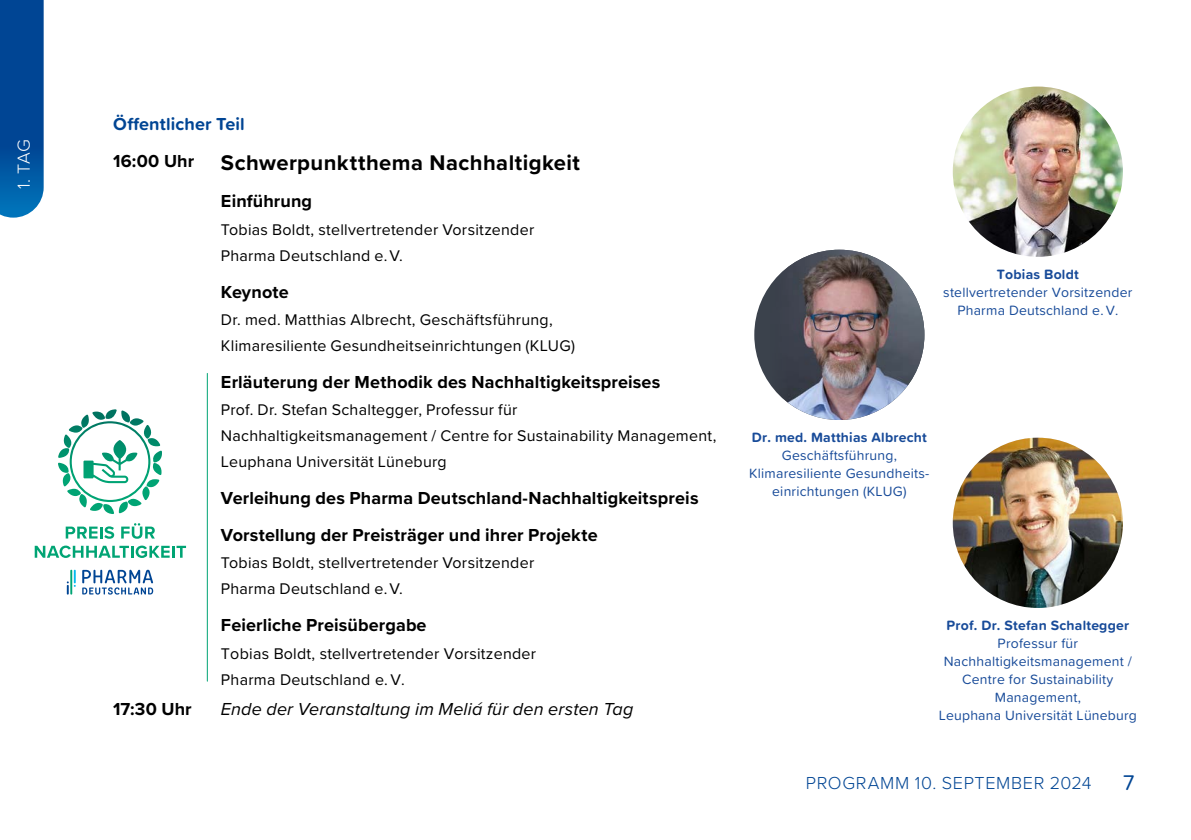
<style>
.page{position:relative;width:1191px;height:840px;background:#fff}
.page>*{position:absolute;margin:0;border:0;box-sizing:border-box;transform-origin:0 0}
.t1{font:700 22px "Proxima Nova";letter-spacing:.02em;color:#000}
.t2{font:22px "Proxima Soft";color:#004594}
.t3{font:700 18px/36.8px "Proxima Nova";letter-spacing:.005em;color:#000}
.t4{font:italic 18px "Proxima Nova";letter-spacing:.005em;color:#000}
.t5{font:300 18px "Proxima Nova";letter-spacing:.035em;color:#004594}
.t6{font:700 18px "Proxima Soft";letter-spacing:.005em;color:#004594}
.t7{font:300 18px "Proxima Nova";color:#fff}
.t8{font:16px/26px "Proxima Nova";letter-spacing:.015em;color:#000}
.t9{font:14px/18px "Proxima Soft";letter-spacing:.015em;color:#184b99;text-align:center}
.t10{font:700 14px "Proxima Soft";letter-spacing:.015em;color:#184b99}
.s1{font-size:18px}
</style>
<div class="page">
<svg style="left:0;top:0;width:44px;height:217px;background:#04509c"></svg>
<svg style="left:66px;top:526px;width:48px;height:12px"></svg>
<svg style="left:121px;top:523px;width:34px;height:15px"></svg>
<svg style="left:35px;top:545px;width:151px;height:12px"></svg>
<svg style="left:82px;top:569px;width:71px;height:25px"></svg>
<svg style="left:67px;top:569px;width:9px;height:25px"></svg>
<svg style="left:58px;top:409px;width:104px;height:104px"></svg>
<hr style="left:207px;top:373px;width:1px;height:307px;background:#00a474">
<div style="left:754px;top:249px;width:170px;height:171px;background:#3b424c;border-radius:50%"></div>
<img style="left:770px;top:249px;width:154px;height:171px">
<img style="left:952px;top:437px;width:171px;height:170px;border-radius:85px">
<img style="left:952px;top:86px;width:171px;height:171px;border-radius:85px">
<p class="t7" style="left:10px;top:189px;width:51px;rotate:-90deg">1. TAG</p>
<p class="t6" style="left:113px;top:111px;width:133px">Öffentlicher Teil</p>
<h1 class="t1" style="left:113px;top:146px;width:468px"><span class="s1">16:00 Uhr</span> Schwerpunktthema Nachhaltigkeit</h1>
<p class="t3" style="left:221px;top:182px;width:93px">Einführung</p>
<p class="t8" style="left:221px;top:215px;width:315px">Tobias Boldt, stellvertretender Vorsitzender<br>Pharma Deutschland e. V.</p>
<p class="t3" style="left:221px;top:272px;width:69px">Keynote</p>
<p class="t8" style="left:221px;top:306px;width:355px">Dr. med. Matthias Albrecht, Geschäftsführung,<br>Klimaresiliente Gesundheitseinrichtungen (KLUG)</p>
<p class="t3" style="left:221px;top:363px;width:441px">Erläuterung der Methodik des Nachhaltigkeitspreises</p>
<p class="t8" style="left:221px;top:396px;width:497px">Prof. Dr. Stefan Schaltegger, Professur für<br>Nachhaltigkeitsmanagement / Centre for Sustainability Management,<br>Leuphana Universität Lüneburg</p>
<p class="t3" style="left:221px;top:479px;width:479px">Verleihung des Pharma Deutschland-Nachhaltigkeitspreis<br>Vorstellung der Preisträger und ihrer Projekte</p>
<p class="t8" style="left:221px;top:549px;width:315px">Tobias Boldt, stellvertretender Vorsitzender<br>Pharma Deutschland e. V.</p>
<p class="t3" style="left:221px;top:606px;width:207px">Feierliche Preisübergabe</p>
<p class="t8" style="left:221px;top:639px;width:317px">Tobias Boldt, stellvertretender Vorsitzender<br>Pharma Deutschland e. V.</p>
<p class="t3" style="left:113px;top:690px;width:80px">17:30 Uhr</p>
<p class="t4" style="left:221px;top:695px;width:414px">Ende der Veranstaltung im Meliá für den ersten Tag</p>
<p class="t10" style="left:997px;top:264px;width:83px">Tobias Boldt</p>
<p class="t9" style="left:943px;top:283px;width:191px">stellvertretender Vorsitzender<br>Pharma Deutschland e. V.</p>
<p class="t10" style="left:752px;top:427px;width:176px">Dr. med. Matthias Albrecht</p>
<p class="t9" style="left:749px;top:445px;width:182px">Geschäftsführung,<br>Klimaresiliente Gesundheits&shy;einrichtungen (KLUG)</p>
<p class="t10" style="left:946px;top:614px;width:184px">Prof. Dr. Stefan Schaltegger</p>
<p class="t9" style="left:938px;top:633px;width:200px">Professur für<br>Nachhaltigkeitsmanagement /<br>Centre for Sustainability<br>Management,<br>Leuphana Universität Lüneburg</p>
<p class="t5" style="left:806px;top:768px;width:287px">PROGRAMM 10. SEPTEMBER 2024</p>
<h1 class="t2" style="left:1123px;top:766px;width:13px">7</h1>
</div>
